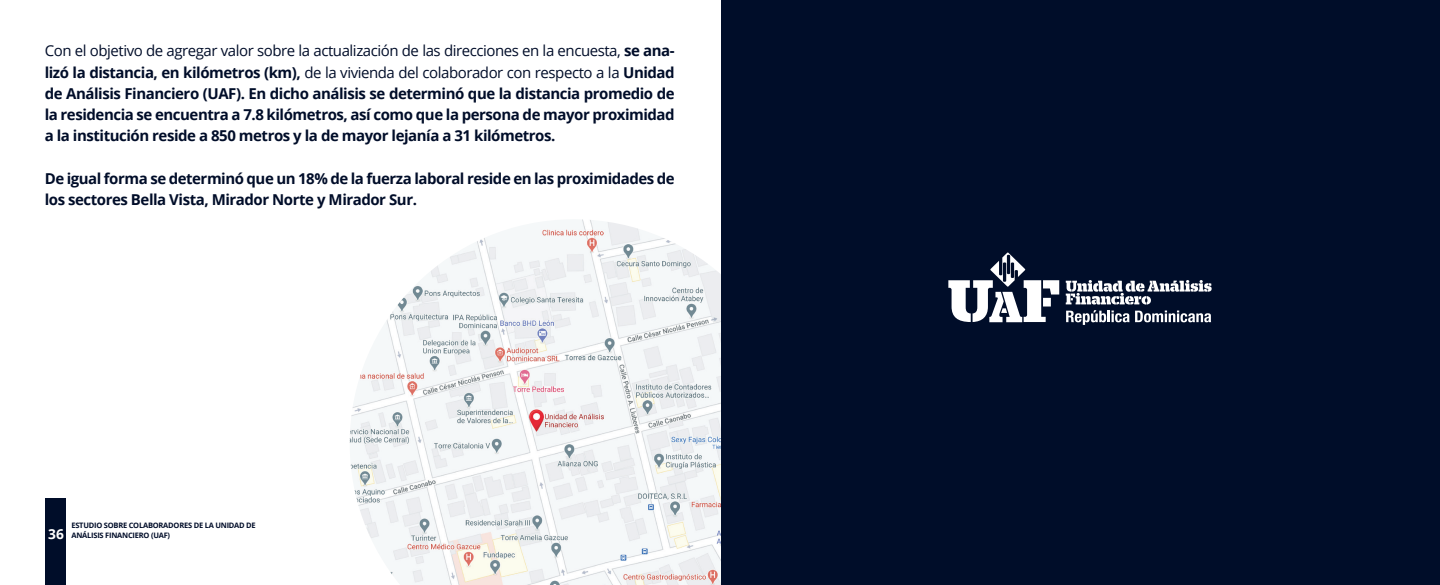
<style>
.page{position:relative;width:1440px;height:585px;background:#fff}
.page>*{position:absolute;margin:0;border:0;box-sizing:border-box;transform-origin:0 0}
.t1{font:700 15px/21.2px "Open Sans";letter-spacing:-.03em;color:#000d29;text-align:justify}
.t2{font:700 13.75px "Open Sans";color:#fff}
.t3{font:700 7.5px/10.5px "Open Sans";letter-spacing:-.03em;color:#000d29}
.s1{font-weight:400}
</style>
<div class="page">
<div style="left:45px;top:499px;width:21px;height:86px;background:#000d29"></div>
<img style="left:350px;top:219px;width:371px;height:366px">
<div style="left:721px;top:0;width:719px;height:585px;background:#000d29"></div>
<svg style="left:948px;top:252px;width:111px;height:70px"></svg>
<svg style="left:1066px;top:280px;width:146px;height:45px"></svg>
<p class="t1" style="left:45px;top:40px;width:632px"><span class="s1">Con el objetivo de agregar valor sobre la actualización de las direcciones en la encuesta,</span> se ana&shy;lizó la distancia, en kilómetros (km), <span class="s1">de la vivienda del colaborador con respecto a la</span> Unidad de Análisis Financiero (UAF). En dicho análisis se determinó que la distancia promedio de la residencia se encuentra a 7.8 kilómetros, así como que la persona de mayor proximidad a la institución reside a 850 metros y la de mayor lejanía a 31 kilómetros.</p>
<p class="t1" style="left:45px;top:168px;width:632px">De igual forma se determinó que un 18% de la fuerza laboral reside en las proximidades de los sectores Bella Vista, Mirador Norte y Mirador Sur.</p>
<p class="t3" style="left:71px;top:520px;width:186px">ESTUDIO SOBRE COLABORADORES DE LA UNIDAD DE<br>ANÁLISIS FINANCIERO (UAF)</p>
<p class="t2" style="left:48px;top:524px;width:17px">36</p>
</div>
